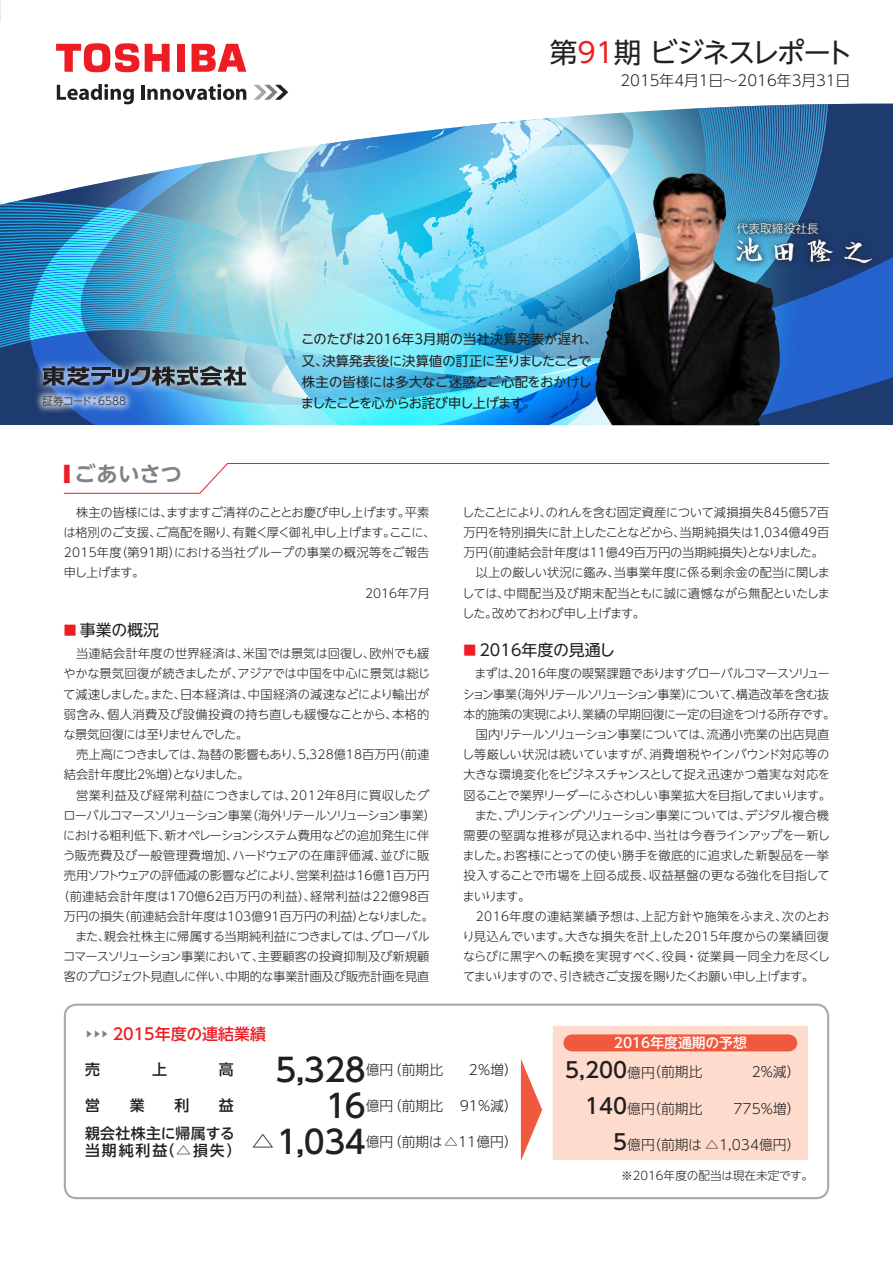
<style>
.page{position:relative;width:893px;height:1263px;background:#fff}
.page>*{position:absolute;margin:0;border:0;box-sizing:border-box;transform-origin:0 0}
.t1{font:500 31.95px "UD Shin Go NT Pr 6 N";color:#231f20}
.t2{font:27.6px "UD Shin Go NT Pr 6 N";letter-spacing:-.05em;color:#231f20}
.t3{font:700 21.3px "UD Shin Go NT Pr 6 N De";letter-spacing:.01em;color:#808285}
.t4{font:15.9px "UD Shin Go NT Pr 6 N";color:#231f20}
.t5{font:500 15.9px "UD Shin Go NT Pr 6 N";color:#ee1d23}
.t6{font:500 14.85px/17px "UD Shin Go NT Pr 6 N";letter-spacing:.025em;color:#231f20}
.t7{font:300 14.85px "UD Shin Go NT Pr 6 N";color:#231f20}
.t8{font:300 13.8px "UD Shin Go NT Pr 6 N";color:#231f20}
.t9{font:500 13.8px "UD Shin Go NT Pr 6 N";color:#fff}
.t10{font:13.35px/21.3px "UD Shin Go NT Pr 6 N";letter-spacing:-.01em;color:#231f20}
.t11{font:13.35px "UD Shin Go NT Pr 6 N";letter-spacing:-.085em;color:#231f20}
.t12{font:300 12.15px/20.2px "UD Shin Go NT Pr 6 N";letter-spacing:-.015em;color:#231f20;text-align:justify}
.t13{font:300 12.15px "UD Shin Go NT Pr 6 N";letter-spacing:-.045em;color:#231f20}
.t14{font:300 12.15px "UD Shin Go NT Pr 6 N";letter-spacing:.03em;color:#231f20}
.t15{font:300 12.15px "UD Shin Go NT Pr 6 N";letter-spacing:.01em;color:#231f20}
.t16{font:300 12.15px "UD Shin Go NT Pr 6 N";letter-spacing:-.035em;color:#231f20}
.t17{font:300 12.15px "UD Shin Go NT Pr 6 N";letter-spacing:-.055em;color:#231f20}
.t18{font:300 12.15px "UD Shin Go NT Pr 6 N";letter-spacing:-.07em;color:#231f20}
.t19{font:300 12.15px "UD Shin Go NT Pr 6 N";letter-spacing:-.08em;color:#231f20}
.t20{font:300 12.15px "UD Shin Go NT Pr 6 N";letter-spacing:-.065em;color:#231f20}
.t21{font:300 12.15px "UD Shin Go NT Pr 6 N";letter-spacing:.035em;color:#231f20}
.t22{font:300 12.15px "UD Shin Go NT Pr 6 N";letter-spacing:-.04em;color:#231f20}
.t23{font:300 12.15px "UD Shin Go NT Pr 6 N";letter-spacing:.015em;color:#231f20}
.t24{font:300 11.7px "UD Shin Go NT Pr 6 N";color:#231f20}
.t25{font:300 11.7px "UD Shin Go NT Pr 6 N";color:#fff}
.t26{font:300 10.65px "UD Shin Go NT Pr 6 N";color:#231f20}
.s1{color:#ee1d23}
.s2{font-size:12.75px;color:#ee1d23}
.s3{font-weight:500;font-size:21.3px}
.s4{font-size:31.95px}
</style>
<div class="page">
<svg style="left:0;top:198px;width:27px;height:163px;background:#2070a8"></svg>
<svg style="left:463px;top:104px;width:430px;height:321px;background:#579bcb"></svg>
<img style="left:27px;top:104px;width:436px;height:321px">
<div style="left:731px;top:216px;width:147px;height:53px;background:#231f20;opacity:.8"></div>
<img style="left:780px;top:236px;width:94px;height:29px">
<svg style="left:253px;top:85px;width:35px;height:15px"></svg>
<svg style="left:57px;top:84px;width:77px;height:20px"></svg>
<hr style="left:141px;top:85px;width:4px;height:15px;background:#231f20">
<svg style="left:147px;top:84px;width:99px;height:16px"></svg>
<div style="left:177px;top:44px;width:7px;height:28px;background:#ee1d23"></div>
<svg style="left:145px;top:44px;width:25px;height:28px"></svg>
<svg style="left:192px;top:44px;width:54px;height:28px"></svg>
<svg style="left:56px;top:43px;width:83px;height:30px"></svg>
<div style="left:64px;top:1003px;width:765px;height:196px;border:2px solid #a8a9ad;border-radius:12px"></div>
<div style="left:553px;top:1026px;width:255px;height:134px;background:#fddcce"></div>
<svg style="left:521px;top:1059px;width:21px;height:102px"></svg>
<div style="left:572px;top:1034px;width:217px;height:17px;background:#f0593e"></div>
<img style="left:595px;top:174px;width:185px;height:251px">
<div style="left:34px;top:357px;width:221px;height:38px;background:#fff;opacity:.7"></div>
<svg style="left:43px;top:366px;width:203px;height:20px;background:#5a697e"></svg>
<div style="left:34px;top:387px;width:100px;height:28px;background:#fff;opacity:.7"></div>
<svg style="left:63px;top:463px;width:767px;height:31px"></svg>
<h2 class="t2" style="left:550px;top:30px;width:305px">第<span class="s1">91</span>期 ビジネスレポート</h2>
<p class="t7" style="left:620px;top:68px;width:231px">2015年4月1日〜2016年3月31日</p>
<p class="t10" style="left:301px;top:328px;width:298px">このたびは2016年3月期の当社決算発表が遅れ、又、決算発表後に決算値の訂正に至りましたことで株主の皆様には多大なご迷惑とご心配をおかけし</p>
<p class="t26" style="left:43px;top:392px;width:85px">証券コード：6588</p>
<p class="t11" style="left:301px;top:392px;width:237px">ましたことを心からお詫び申し上げます。</p>
<h3 class="t3" style="left:64px;top:457px;width:120px"><span class="s1">■</span> ごあいさつ</h3>
<p class="t25" style="left:737px;top:219px;width:83px">代表取締役社長</p>
<p class="t16" style="left:76px;top:502px;width:355px">株主の皆様には、ますますご清祥のこととお慶び申し上げます。平素</p>
<p class="t13" style="left:63px;top:522px;width:374px">は格別のご支援、ご高配を賜り、有難く厚く御礼申し上げます。ここに、</p>
<p class="t15" style="left:64px;top:543px;width:367px">2015年度（第91期）における当社グループの事業の概況等をご報告</p>
<p class="t12" style="left:64px;top:562px;width:82px">申し上げます。</p>
<p class="t12" style="left:365px;top:582px;width:66px">2016年7月</p>
<p class="t12" style="left:462px;top:502px;width:369px">したことにより、のれんを含む固定資産について減損損失845億57百</p>
<p class="t12" style="left:463px;top:522px;width:367px">万円を特別損失に計上したことなどから、当期純損失は1,034億49百</p>
<p class="t12" style="left:463px;top:542px;width:362px">万円（前連結会計年度は11億49百万円の当期純損失）となりました。</p>
<p class="t12" style="left:476px;top:562px;width:356px">以上の厳しい状況に鑑み、当事業年度に係る剰余金の配当に関しま</p>
<p class="t12" style="left:462px;top:582px;width:369px">しては、中間配当及び期末配当ともに誠に遺憾ながら無配といたしま</p>
<p class="t13" style="left:462px;top:603px;width:184px">した。改めておわび申し上げます。</p>
<h3 class="t4" style="left:64px;top:617px;width:97px"><span class="s2">■</span> 事業の概況</h3>
<p class="t23" style="left:76px;top:644px;width:355px">当連結会計年度の世界経済は、米国では景気は回復し、欧州でも緩</p>
<h3 class="t4" style="left:463px;top:637px;width:153px"><span class="s2">■</span> 2016年度の見通し</h3>
<p class="t12" style="left:63px;top:663px;width:368px">やかな景気回復が続きましたが、アジアでは中国を中心に景気は総じて減速しました。また、日本経済は、中国経済の減速などにより輸出が弱含み、個人消費及び設備投資の持ち直しも緩慢なことから、本格的な景気回復には至りませんでした。</p>
<p class="t12" style="left:64px;top:744px;width:367px;text-indent:12px">売上高につきましては、為替の影響もあり、5,328億18百万円（前連結会計年度比2%増）となりました。</p>
<p class="t15" style="left:76px;top:785px;width:355px">営業利益及び経常利益につきましては、2012年8月に買収したグ</p>
<p class="t19" style="left:63px;top:805px;width:374px">ローバルコマースソリューション事業（海外リテールソリューション事業）</p>
<p class="t13" style="left:63px;top:825px;width:368px">における粗利低下、新オペレーションシステム費用などの追加発生に伴</p>
<p class="t21" style="left:63px;top:846px;width:368px">う販売費及び一般管理費増加、ハードウェアの在庫評価減、並びに販</p>
<p class="t12" style="left:64px;top:865px;width:367px">売用ソフトウェアの評価減の影響などにより、営業利益は16億1百万円</p>
<p class="t14" style="left:57px;top:886px;width:374px">（前連結会計年度は170億62百万円の利益）、経常利益は22億98百</p>
<p class="t12" style="left:64px;top:905px;width:372px">万円の損失（前連結会計年度は103億91百万円の利益）となりました。</p>
<p class="t12" style="left:75px;top:926px;width:356px">また、親会社株主に帰属する当期純利益につきましては、グローバル</p>
<p class="t16" style="left:63px;top:947px;width:368px">コマースソリューション事業において、主要顧客の投資抑制及び新規顧</p>
<p class="t12" style="left:64px;top:966px;width:367px">客のプロジェクト見直しに伴い、中期的な事業計画及び販売計画を見直</p>
<p class="t12" style="left:475px;top:663px;width:357px">まずは、2016年度の喫緊課題でありますグローバルコマースソリュー</p>
<p class="t18" style="left:463px;top:684px;width:368px">ション事業（海外リテールソリューション事業）について、構造改革を含む抜</p>
<p class="t12" style="left:463px;top:704px;width:373px">本的施策の実現により、業績の早期回復に一定の目途をつける所存です。</p>
<p class="t22" style="left:476px;top:724px;width:355px">国内リテールソリューション事業については、流通小売業の出店見直</p>
<p class="t12" style="left:462px;top:744px;width:369px">し等厳しい状況は続いていますが、消費増税やインバウンド対応等の</p>
<p class="t12" style="left:463px;top:764px;width:368px">大きな環境変化をビジネスチャンスとして捉え迅速かつ着実な対応を</p>
<p class="t20" style="left:463px;top:785px;width:369px">図ることで業界リーダーにふさわしい事業拡大を目指してまいります。</p>
<p class="t17" style="left:475px;top:805px;width:356px">また、プリンティングソリューション事業については、デジタル複合機</p>
<p class="t12" style="left:463px;top:825px;width:368px">需要の堅調な推移が見込まれる中、当社は今春ラインアップを一新し</p>
<p class="t12" style="left:463px;top:845px;width:368px">ました。お客様にとっての使い勝手を徹底的に追求した新製品を一挙</p>
<p class="t12" style="left:463px;top:865px;width:368px">投入することで市場を上回る成長、収益基盤の更なる強化を目指して</p>
<p class="t12" style="left:463px;top:885px;width:69px">まいります。</p>
<p class="t14" style="left:476px;top:906px;width:355px">2016年度の連結業績予想は、上記方針や施策をふまえ、次のとお</p>
<p class="t12" style="left:462px;top:926px;width:368px">り見込んでいます。大きな損失を計上した2015年度からの業績回復</p>
<p class="t12" style="left:463px;top:946px;width:368px">ならびに黒字への転換を実現すべく、役員・従業員一同全力を尽くし</p>
<p class="t17" style="left:463px;top:967px;width:353px">てまいりますので、引き続きご支援を賜りたくお願い申し上げます。</p>
<h3 class="t5" style="left:85px;top:1021px;width:182px"><sup>▶▶▶</sup> 2015年度の連結業績</h3>
<p class="t9" style="left:614px;top:1032px;width:134px">2016年度通期の予想</p>
<p class="t6" style="left:85px;top:1060px;width:16px">売</p>
<p class="t6" style="left:152px;top:1060px;width:16px">上</p>
<p class="t6" style="left:219px;top:1060px;width:16px">高</p>
<h1 class="t1" style="left:276px;top:1043px;width:92px">5,328</h1>
<p class="t8" style="left:366px;top:1058px;width:79px">億円（前期比</p>
<p class="t8" style="left:469px;top:1058px;width:50px">2%増）</p>
<p class="t8" style="left:565px;top:1061px;width:139px"><span class="s3">5,200</span>億円（前期比</p>
<p class="t8" style="left:752px;top:1061px;width:50px">2%減）</p>
<p class="t6" style="left:85px;top:1097px;width:16px">営</p>
<p class="t6" style="left:130px;top:1097px;width:16px">業</p>
<p class="t6" style="left:174px;top:1097px;width:16px">利</p>
<p class="t6" style="left:219px;top:1097px;width:16px">益</p>
<h1 class="t1" style="left:326px;top:1080px;width:42px">16</h1>
<p class="t8" style="left:366px;top:1094px;width:154px">億円（前期比 91%減）</p>
<p class="t8" style="left:585px;top:1097px;width:119px"><span class="s3">140</span>億円（前期比</p>
<p class="t8" style="left:733px;top:1097px;width:69px">775%増）</p>
<p class="t6" style="left:85px;top:1124px;width:282px">親会社株主に帰属する<br>当期純利益（△損失） <sup>△</sup> <span class="s4">1,034</span></p>
<p class="t8" style="left:366px;top:1130px;width:154px">億円（前期は △11億円）</p>
<p class="t8" style="left:613px;top:1133px;width:189px"><span class="s3">5</span>億円（前期は △1,034億円）</p>
<p class="t24" style="left:621px;top:1166px;width:193px">※2016年度の配当は現在未定です。</p>
</div>
